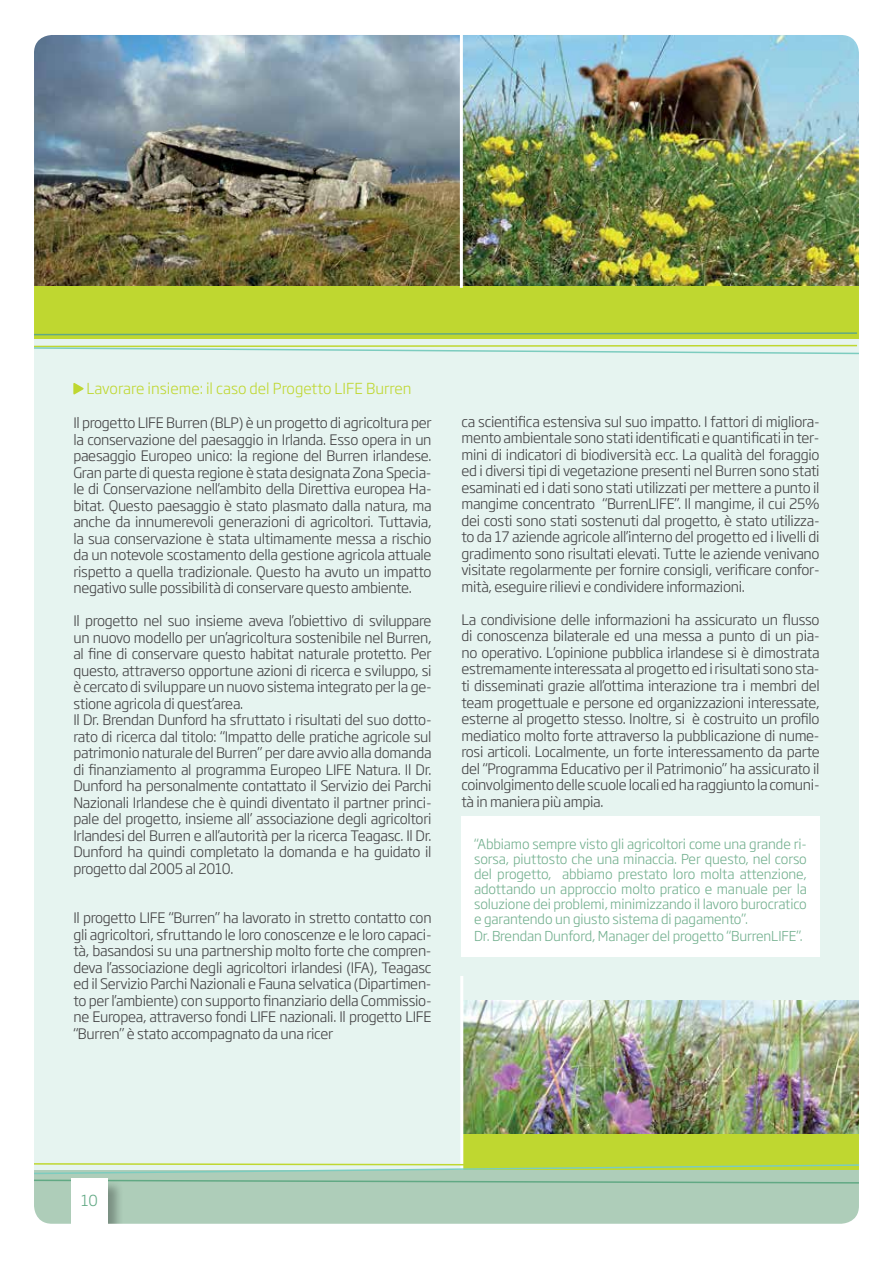
<style>
.page{position:relative;width:893px;height:1263px;background:#fff}
.page>*{position:absolute;margin:0;border:0;box-sizing:border-box;transform-origin:0 0}
.t1{font:300 15px "Soho Gothic Pro";color:#bfd730}
.t2{font:300 15px "Soho Gothic Pro";color:#61a984}
.t3{font:300 14.25px/16.5px "Soho Gothic Pro";letter-spacing:-.02em;color:#414042;text-align:justify}
.t4{font:300 13.5px/15px "Soho Gothic Pro";letter-spacing:-.01em;color:#72af8e;text-align:justify}
</style>
<div class="page">
<img style="left:34px;top:35px;width:825px;height:1189px">
<p class="t1" style="left:87px;top:377px;width:326px">Lavorare insieme: il caso del Progetto LIFE Burren</p>
<p class="t3" style="left:73px;top:414px;width:360px">Il progetto LIFE Burren (BLP) è un progetto di agricoltura per la conservazione del paesaggio in Irlanda. Esso opera in un paesaggio Europeo unico: la regione del Burren irlandese.<br>Gran parte di questa regione è stata designata Zona Specia&shy;le di Conservazione nell’ambito della Direttiva europea Ha&shy;bitat. Questo paesaggio è stato plasmato dalla natura, ma anche da innumerevoli generazioni di agricoltori. Tuttavia, la sua conservazione è stata ultimamente messa a rischio da un notevole scostamento della gestione agricola attuale rispetto a quella tradizionale. Questo ha avuto un impatto negativo sulle possibilità di conservare questo ambiente.</p>
<p class="t3" style="left:73px;top:612px;width:360px;text-align:left">Il progetto nel suo insieme aveva l’obiettivo di sviluppare un nuovo modello per un’agricoltura sostenibile nel Burren, al fine di conservare questo habitat naturale protetto. Per questo, attraverso opportune azioni di ricerca e sviluppo, si è cercato di sviluppare un nuovo sistema integrato per la ge&shy;stione agricola di quest’area.<br>Il Dr. Brendan Dunford ha sfruttato i risultati del suo dotto&shy;rato di ricerca dal titolo: “Impatto delle pratiche agricole sul patrimonio naturale del Burren” per dare avvio alla domanda di finanziamento al programma Europeo LIFE Natura. Il Dr.<br>Dunford ha personalmente contattato il Servizio dei Parchi Nazionali Irlandese che è quindi diventato il partner princi&shy;pale del progetto, insieme all’ associazione degli agricoltori Irlandesi del Burren e all’autorità per la ricerca Teagasc. Il Dr.<br>Dunford ha quindi completato la domanda e ha guidato il progetto dal 2005 al 2010.</p>
<p class="t3" style="left:73px;top:909px;width:360px">Il progetto LIFE “Burren” ha lavorato in stretto contatto con gli agricoltori, sfruttando le loro conoscenze e le loro capaci&shy;tà, basandosi su una partnership molto forte che compren&shy;deva l’associazione degli agricoltori irlandesi (IFA), Teagasc ed il Servizio Parchi Nazionali e Fauna selvatica (Dipartimen&shy;to per l’ambiente) con supporto finanziario della Commissio&shy;ne Europea, attraverso fondi LIFE nazionali. Il progetto LIFE “Burren” è stato accompagnato da una ricer</p>
<p class="t3" style="left:461px;top:413px;width:360px">ca scientifica estensiva sul suo impatto. I fattori di migliora&shy;mento ambientale sono stati identificati e quantificati in ter&shy;mini di indicatori di biodiversità ecc. La qualità del foraggio ed i diversi tipi di vegetazione presenti nel Burren sono stati esaminati ed i dati sono stati utilizzati per mettere a punto il mangime concentrato “BurrenLIFE”. Il mangime, il cui 25% dei costi sono stati sostenuti dal progetto, è stato utilizza&shy;to da 17 aziende agricole all’interno del progetto ed i livelli di gradimento sono risultati elevati. Tutte le aziende venivano visitate regolarmente per fornire consigli, verificare confor&shy;mità, eseguire rilievi e condividere informazioni.</p>
<p class="t3" style="left:461px;top:611px;width:360px">La condivisione delle informazioni ha assicurato un flusso di conoscenza bilaterale ed una messa a punto di un pia&shy;no operativo. L’opinione pubblica irlandese si è dimostrata estremamente interessata al progetto ed i risultati sono sta&shy;ti disseminati grazie all’ottima interazione tra i membri del team progettuale e persone ed organizzazioni interessate, esterne al progetto stesso. Inoltre, si è costruito un profilo mediatico molto forte attraverso la pubblicazione di nume&shy;rosi articoli. Localmente, un forte interessamento da parte del “Programma Educativo per il Patrimonio” ha assicurato il coinvolgimento delle scuole locali ed ha raggiunto la comuni&shy;tà in maniera più ampia.</p>
<p class="t4" style="left:474px;top:836px;width:334px">“Abbiamo sempre visto gli agricoltori come una grande ri&shy;sorsa, piuttosto che una minaccia. Per questo, nel corso del progetto, abbiamo prestato loro molta attenzione, adottando un approccio molto pratico e manuale per la soluzione dei problemi, minimizzando il lavoro burocratico e garantendo un giusto sistema di pagamento”.</p>
<p class="t4" style="left:474px;top:928px;width:330px">Dr. Brendan Dunford, Manager del progetto “BurrenLIFE”.</p>
<p class="t2" style="left:81px;top:1188px;width:18px">10</p>
</div>
